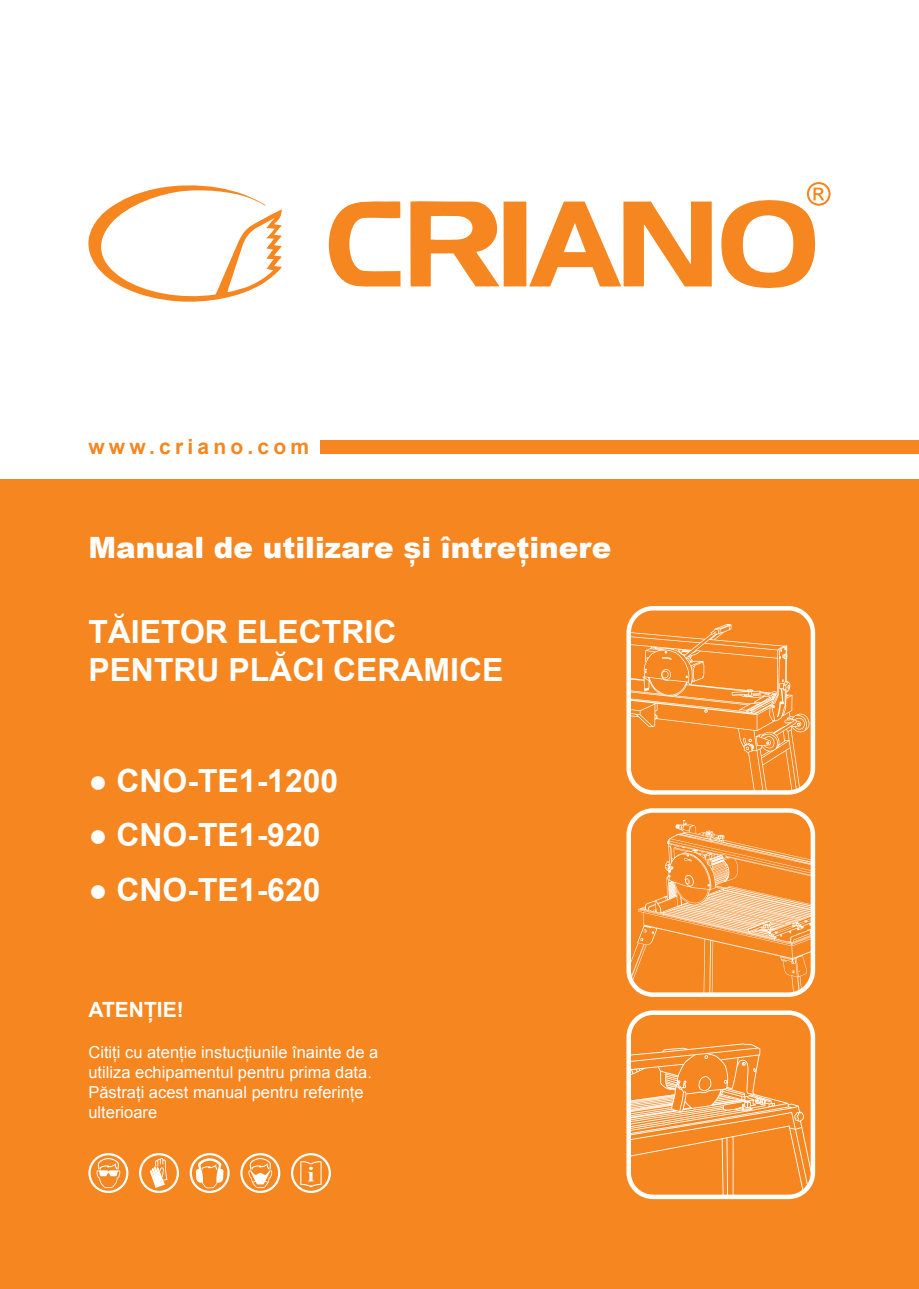
<style>
.page{position:relative;width:919px;height:1289px;background:#fff}
.page>*{position:absolute;margin:0;border:0;box-sizing:border-box;transform-origin:0 0}
.t1{font:700 31.95px/38.2px "Arial";color:#fff}
.t2{font:900 29.25px "Arial";color:#fff}
.t3{font:700 21px "Arial";letter-spacing:.2em;color:#f58620}
.t4{font:700 21px "Arial";color:#fff}
.t5{font:16.5px/19.8px "Arial";color:#fff}
</style>
<div class="page">
<div style="left:0;top:479px;width:918px;height:809px;background:#f58620"></div>
<div style="left:321px;top:440px;width:597px;height:13px;background:#f58620"></div>
<svg style="left:88px;top:182px;width:742px;height:120px"></svg>
<svg style="left:88px;top:1153px;width:243px;height:39px"></svg>
<svg style="left:631px;top:624px;width:178px;height:168px"></svg>
<div style="left:626px;top:606px;width:189px;height:188px;border:4px solid #fff;border-radius:24px"></div>
<svg style="left:631px;top:1043px;width:179px;height:151px"></svg>
<div style="left:626px;top:1010px;width:189px;height:189px;border:4px solid #fff;border-radius:24px"></div>
<svg style="left:631px;top:819px;width:181px;height:175px"></svg>
<div style="left:626px;top:808px;width:189px;height:188px;border:4px solid #fff;border-radius:24px"></div>
<p class="t3" style="left:88px;top:432px;width:222px">www.criano.com</p>
<h2 class="t2" style="left:88px;top:526px;width:524px">Manual de utilizare și întreținere</h2>
<h1 class="t1" style="left:88px;top:613px;width:416px">TĂIETOR ELECTRIC<br>PENTRU PLĂCI CERAMICE</h1>
<h1 class="t1" style="left:88px;top:763px;width:251px">● CNO-TE1-1200</h1>
<h1 class="t1" style="left:88px;top:817px;width:233px">● CNO-TE1-920</h1>
<h1 class="t1" style="left:88px;top:871px;width:233px">● CNO-TE1-620</h1>
<p class="t4" style="left:88px;top:995px;width:97px">ATENȚIE!</p>
<p class="t5" style="left:88px;top:1042px;width:291px">Citiți cu atenție instucțiunile înainte de a utiliza echipamentul pentru prima data.<br>Păstrați acest manual pentru referințe ulterioare</p>
</div>
